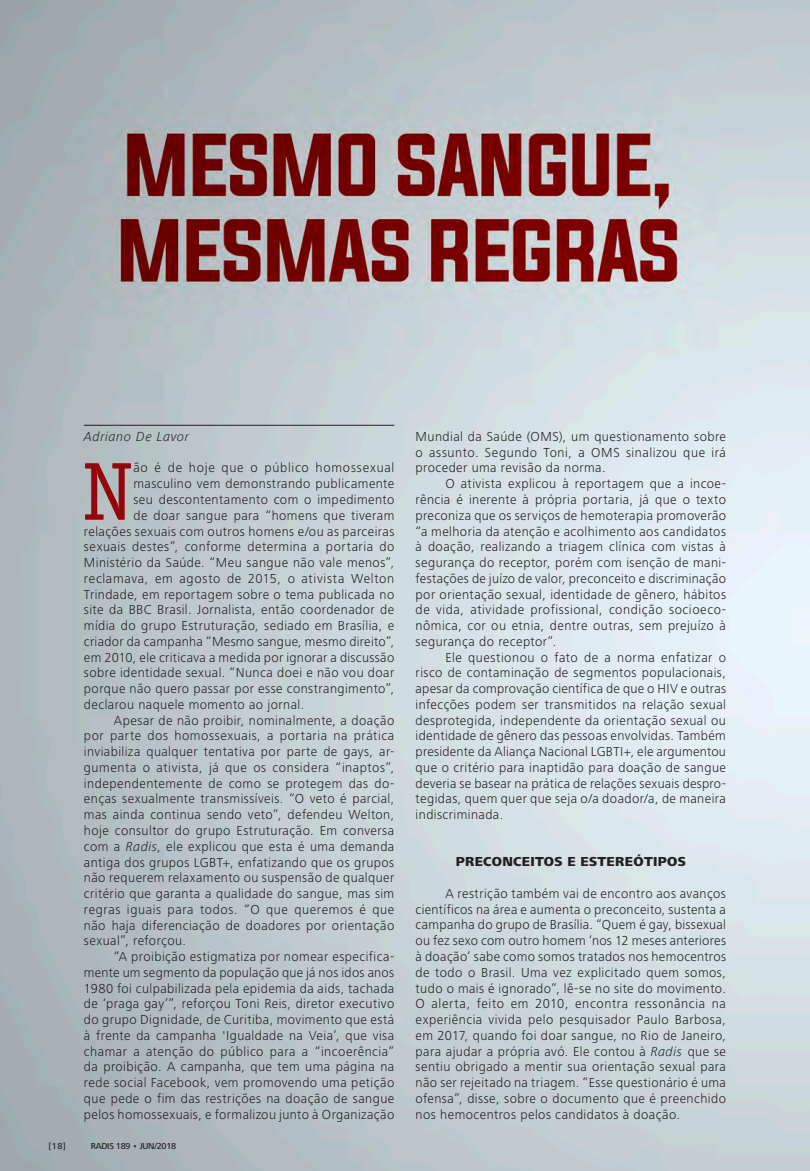
<style>
.page{position:relative;width:810px;height:1171px;background:#fff}
.page>*{position:absolute;margin:0;border:0;box-sizing:border-box;transform-origin:0 0}
.Corpo_-_Capitular_4{font:82.5px "Officina Serif Std";color:#95060a}
.Corpo_-_2_col{font:300 13.5px/15.8px "Frutiger Next LT";letter-spacing:.03em;color:#231f20;text-align:justify}
.Corpo_-_Capitular_4-2{font:300 13.5px "Frutiger Next LT";letter-spacing:.03em;color:#231f20}
.Corpo_-_Capitular_4-3{font:300 13.5px "Frutiger Next LT";letter-spacing:.05em;color:#231f20}
.Corpo_-_Capitular_4-4{font:300 13.5px "Frutiger Next LT";letter-spacing:.055em;color:#231f20}
.Entretítulo{font:800 13.5px "Frutiger Next LT";letter-spacing:.025em;color:#231f20}
.Assinatura{font:italic 300 13.5px "Frutiger Next LT";letter-spacing:.035em;color:#231f20}
.t1{font:500 9px "Frutiger Next LT";letter-spacing:-.03em;color:#231f20}
.s1{font-style:italic}
</style>
<div class="page">
<img style="left:0;top:0;width:809px;height:1170px">
<hr style="left:84px;top:425px;width:310px;height:1px;background:#231f20">
<p class="Assinatura" style="left:84px;top:429px;width:107px">Adriano De Lavor</p>
<p class="Corpo_-_Capitular_4" style="left:84px;top:443px;width:49px">N</p>
<p class="Corpo_-_Capitular_4-4" style="left:133px;top:460px;width:262px">ão é de hoje que o público homossexual</p>
<p class="Corpo_-_Capitular_4-2" style="left:133px;top:476px;width:262px">masculino vem demonstrando publicamente</p>
<p class="Corpo_-_Capitular_4-2" style="left:133px;top:492px;width:262px">seu descontentamento com o impedimento</p>
<p class="Corpo_-_Capitular_4-2" style="left:133px;top:508px;width:262px">de doar sangue para “homens que tiveram</p>
<p class="Corpo_-_Capitular_4-2" style="left:84px;top:523px;width:312px">relações sexuais com outros homens e/ou as parceiras</p>
<p class="Corpo_-_Capitular_4-2" style="left:84px;top:539px;width:312px">sexuais destes”, conforme determina a portaria do</p>
<p class="Corpo_-_Capitular_4-2" style="left:84px;top:555px;width:312px">Ministério da Saúde. “Meu sangue não vale menos”,</p>
<p class="Corpo_-_Capitular_4-3" style="left:84px;top:571px;width:312px">reclamava, em agosto de 2015, o ativista Welton</p>
<p class="Corpo_-_Capitular_4-2" style="left:84px;top:586px;width:312px">Trindade, em reportagem sobre o tema publicada no</p>
<p class="Corpo_-_Capitular_4-2" style="left:84px;top:602px;width:312px">site da BBC Brasil. Jornalista, então coordenador de</p>
<p class="Corpo_-_Capitular_4-2" style="left:84px;top:618px;width:312px">mídia do grupo Estruturação, sediado em Brasília, e</p>
<p class="Corpo_-_Capitular_4-2" style="left:84px;top:634px;width:312px">criador da campanha “Mesmo sangue, mesmo direito”,</p>
<p class="Corpo_-_Capitular_4-2" style="left:84px;top:649px;width:311px">em 2010, ele criticava a medida por ignorar a discussão</p>
<p class="Corpo_-_Capitular_4-2" style="left:84px;top:665px;width:312px">sobre identidade sexual. “Nunca doei e não vou doar</p>
<p class="Corpo_-_Capitular_4-2" style="left:84px;top:681px;width:312px">porque não quero passar por esse constrangimento”,</p>
<p class="Corpo_-_Capitular_4-2" style="left:84px;top:697px;width:222px">declarou naquele momento ao jornal.</p>
<p class="Corpo_-_2_col" style="left:84px;top:712px;width:312px;text-indent:30px">Apesar de não proibir, nominalmente, a doação por parte dos homossexuais, a portaria na prática inviabiliza qualquer tentativa por parte de gays, ar&shy;gumenta o ativista, já que os considera “inaptos”, independentemente de como se protegem das do&shy;enças sexualmente transmissíveis. “O veto é parcial, mas ainda continua sendo veto”, defendeu Welton, hoje consultor do grupo Estruturação. Em conversa com a <span class="s1">Radis</span>, ele explicou que esta é uma demanda antiga dos grupos LGBT+, enfatizando que os grupos não requerem relaxamento ou suspensão de qualquer critério que garanta a qualidade do sangue, mas sim regras iguais para todos. “O que queremos é que não haja diferenciação de doadores por orientação sexual”, reforçou.</p>
<p class="Corpo_-_2_col" style="left:84px;top:948px;width:312px;text-indent:30px">“A proibição estigmatiza por nomear especifica&shy;mente um segmento da população que já nos idos anos 1980 foi culpabilizada pela epidemia da aids, tachada de ‘praga gay’”, reforçou Toni Reis, diretor executivo do grupo Dignidade, de Curitiba, movimento que está à frente da campanha 'Igualdade na Veia’, que visa chamar a atenção do público para a “incoerência” da proibição. A campanha, que tem uma página na rede social Facebook, vem promovendo uma petição que pede o fim das restrições na doação de sangue pelos homossexuais, e formalizou junto à Organização</p>
<p class="t1" style="left:48px;top:1141px;width:19px">[18]</p>
<p class="t1" style="left:91px;top:1141px;width:87px">RADIS 189 • JUN/2018</p>
<p class="Corpo_-_2_col" style="left:415px;top:429px;width:312px">Mundial da Saúde (OMS), um questionamento sobre o assunto. Segundo Toni, a OMS sinalizou que irá proceder uma revisão da norma.</p>
<p class="Corpo_-_2_col" style="left:415px;top:476px;width:312px;text-indent:30px">O ativista explicou à reportagem que a incoe&shy;rência é inerente à própria portaria, já que o texto preconiza que os serviços de hemoterapia promoverão “a melhoria da atenção e acolhimento aos candidatos à doação, realizando a triagem clínica com vistas à segurança do receptor, porém com isenção de mani&shy;festações de juízo de valor, preconceito e discriminação por orientação sexual, identidade de gênero, hábitos de vida, atividade profissional, condição socioeco&shy;nômica, cor ou etnia, dentre outras, sem prejuízo à segurança do receptor”.</p>
<p class="Corpo_-_2_col" style="left:415px;top:649px;width:312px;text-indent:30px">Ele questionou o fato de a norma enfatizar o risco de contaminação de segmentos populacionais, apesar da comprovação científica de que o HIV e outras infecções podem ser transmitidos na relação sexual desprotegida, independente da orientação sexual ou identidade de gênero das pessoas envolvidas. Também presidente da Aliança Nacional LGBTI+, ele argumentou que o critério para inaptidão para doação de sangue deveria se basear na prática de relações sexuais despro&shy;tegidas, quem quer que seja o/a doador/a, de maneira indiscriminada.</p>
<p class="Entretítulo" style="left:455px;top:854px;width:231px">PRECONCEITOS E ESTEREÓTIPOS</p>
<p class="Corpo_-_2_col" style="left:415px;top:885px;width:312px;text-indent:30px">A restrição também vai de encontro aos avanços científicos na área e aumenta o preconceito, sustenta a campanha do grupo de Brasília. “Quem é gay, bissexual ou fez sexo com outro homem ‘nos 12 meses anteriores à doação’ sabe como somos tratados nos hemocentros de todo o Brasil. Uma vez explicitado quem somos, tudo o mais é ignorado”, lê-se no site do movimento.<br>O alerta, feito em 2010, encontra ressonância na experiência vivida pelo pesquisador Paulo Barbosa, em 2017, quando foi doar sangue, no Rio de Janeiro, para ajudar a própria avó. Ele contou à <span class="s1">Radis</span> que se sentiu obrigado a mentir sua orientação sexual para não ser rejeitado na triagem. “Esse questionário é uma ofensa”, disse, sobre o documento que é preenchido nos hemocentros pelos candidatos à doação.</p>
</div>
